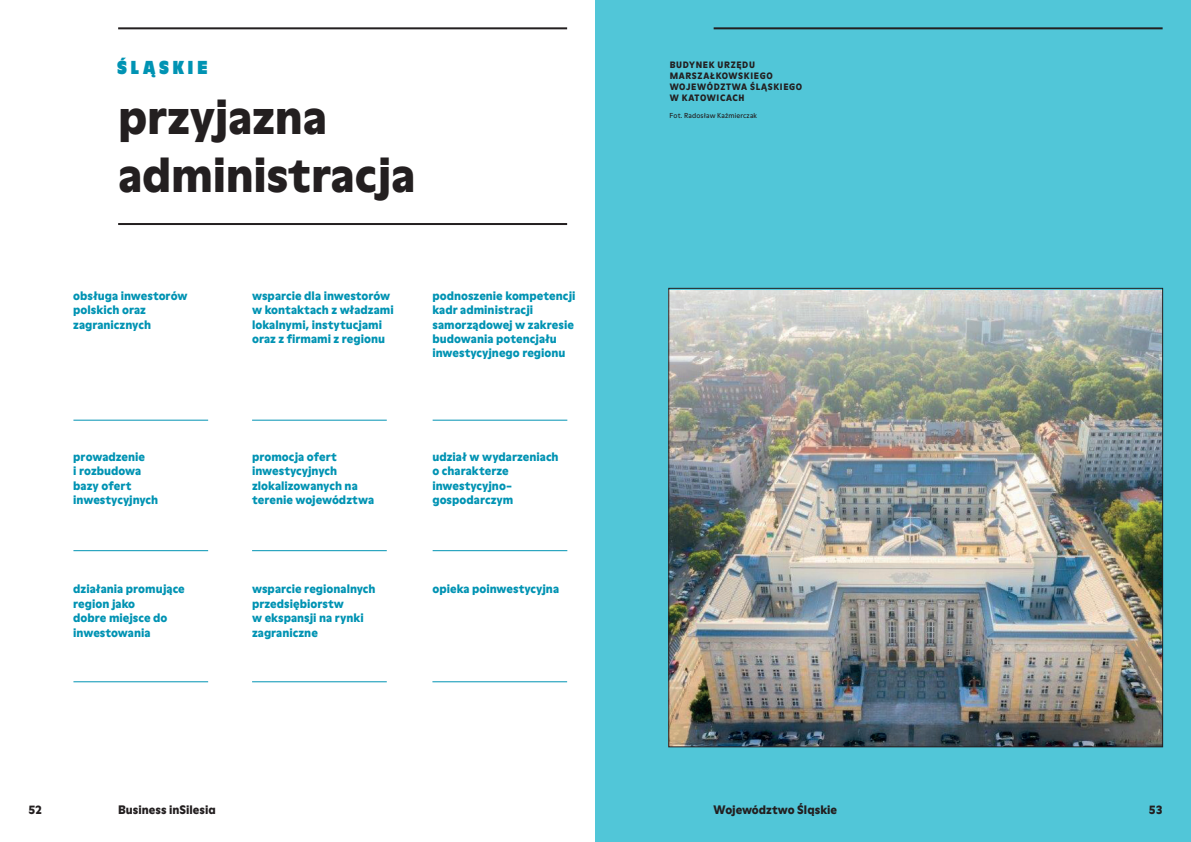
<style>
.page{position:relative;width:1191px;height:842px;background:#fff}
.page>*{position:absolute;margin:0;border:0;box-sizing:border-box;transform-origin:0 0}
.t1{font:900 48px "Moderne LL";letter-spacing:-.01em;color:#231f20}
.strały{font:900 18px "Moderne LL";letter-spacing:.22em;color:#0093b3}
.strały-2{font:900 12px/14.4px "Moderne LL";color:#0093b3}
.t2{font:900 12px "Moderne LL";color:#231f20}
.body{font:900 9px/10.8px "Moderne LL";letter-spacing:.07em;color:#231f20}
.body-2{font:7px "Moderne LL";letter-spacing:.015em;color:#231f20}
</style>
<div class="page">
<hr style="left:118px;top:27px;width:449px;height:2px;background:#231f20">
<hr style="left:118px;top:223px;width:449px;height:2px;background:#231f20">
<hr style="left:73px;top:420px;width:135px;height:1px;background:#0093b3">
<hr style="left:73px;top:550px;width:135px;height:1px;background:#0093b3">
<hr style="left:73px;top:681px;width:135px;height:1px;background:#0093b3">
<hr style="left:252px;top:420px;width:135px;height:1px;background:#0093b3">
<hr style="left:252px;top:550px;width:135px;height:1px;background:#0093b3">
<hr style="left:252px;top:681px;width:135px;height:1px;background:#0093b3">
<hr style="left:432px;top:681px;width:135px;height:1px;background:#0093b3">
<hr style="left:432px;top:420px;width:135px;height:1px;background:#0093b3">
<hr style="left:432px;top:550px;width:135px;height:1px;background:#0093b3">
<div style="left:595px;top:0;width:596px;height:842px;background:#51c6d8"></div>
<hr style="left:713px;top:27px;width:449px;height:2px;background:#231f20">
<img style="left:670px;top:290px;width:491px;height:455px">
<p class="strały" style="left:117px;top:55px;width:92px">ŚLĄSKIE</p>
<p class="t1" style="left:118px;top:84px;width:211px">przyjazna</p>
<p class="t1" style="left:118px;top:141px;width:299px">administracja</p>
<p class="strały-2" style="left:73px;top:287px;width:116px">obsługa inwestorów polskich oraz zagranicznych</p>
<p class="strały-2" style="left:252px;top:287px;width:143px">wsparcie dla inwestorów w kontaktach z władzami lokalnymi, instytucjami oraz z firmami z regionu</p>
<p class="strały-2" style="left:432px;top:287px;width:145px">podnoszenie kompetencji kadr administracji samorządowej w zakresie budowania potencjału inwestycyjnego regionu</p>
<p class="strały-2" style="left:73px;top:448px;width:73px">prowadzenie i rozbudowa</p>
<p class="strały-2" style="left:73px;top:477px;width:87px">bazy ofert inwestycyjnych</p>
<p class="strały-2" style="left:252px;top:448px;width:124px">promocja ofert inwestycyjnych zlokalizowanych na terenie województwa</p>
<p class="strały-2" style="left:432px;top:448px;width:128px">udział w wydarzeniach o charakterze inwestycyjno&shy;gospodarczym</p>
<p class="strały-2" style="left:73px;top:581px;width:113px">działania promujące region jako<br>dobre miejsce do inwestowania</p>
<p class="strały-2" style="left:252px;top:581px;width:125px">wsparcie regionalnych przedsiębiorstw<br>w ekspansji na rynki zagraniczne</p>
<p class="strały-2" style="left:432px;top:581px;width:128px">opieka poinwestycyjna</p>
<p class="body" style="left:669px;top:59px;width:134px">BUDYNEK URZĘDU<br>MARSZAŁKOWSKIEGO<br>WOJEWÓDZTWA ŚLĄSKIEGO<br>W KATOWICACH</p>
<p class="body-2" style="left:669px;top:110px;width:89px">Fot. Radosław Kaźmierczak</p>
<p class="t2" style="left:28px;top:801px;width:15px">52</p>
<p class="t2" style="left:118px;top:801px;width:99px">Business inSilesia</p>
<p class="t2" style="left:713px;top:801px;width:125px">Województwo Śląskie</p>
<p class="t2" style="left:1149px;top:801px;width:15px">53</p>
</div>
